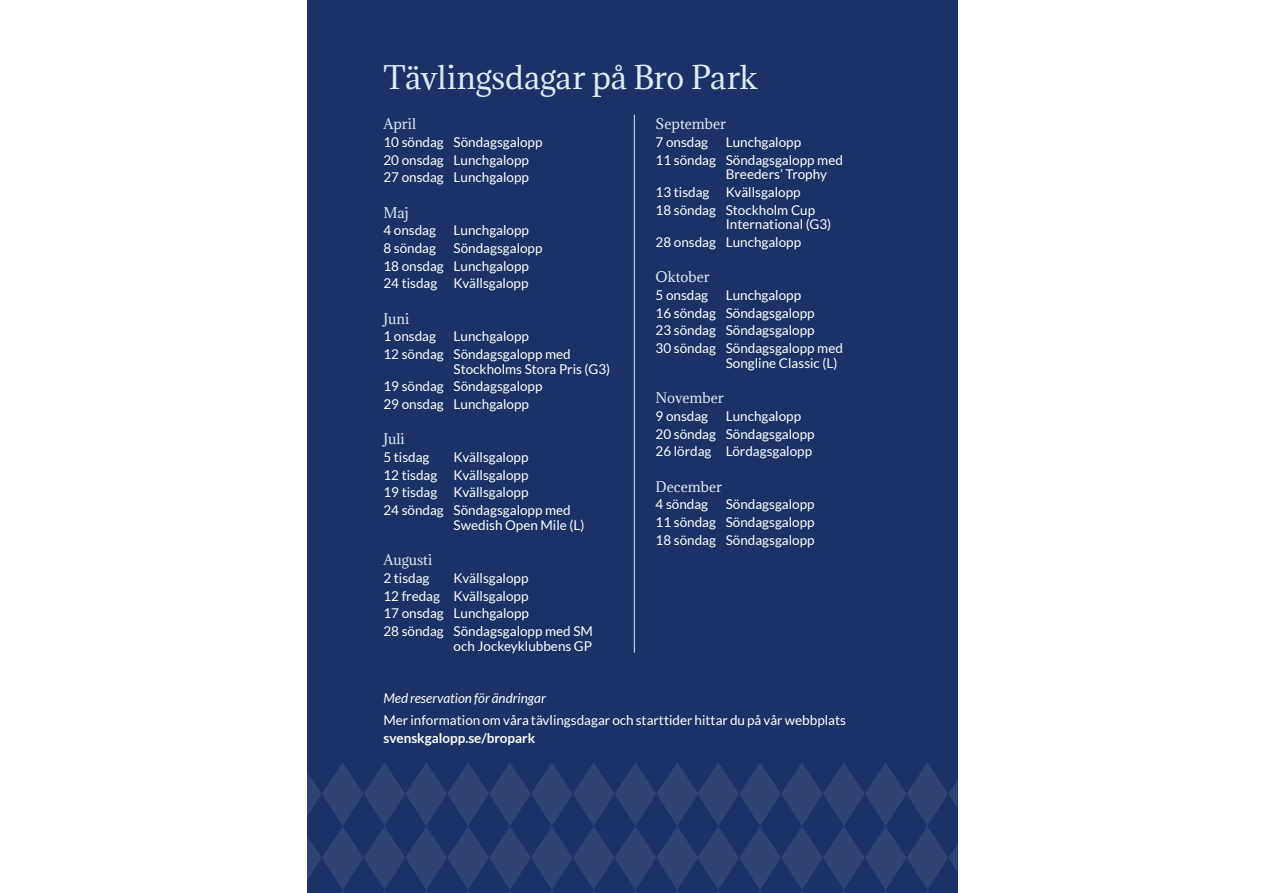
<style>
.page{position:relative;width:1263px;height:893px;background:#fff}
.page>*{position:absolute;margin:0;border:0;box-sizing:border-box;transform-origin:0 0}
.t1{font:30px "Adamina";letter-spacing:-.005em;color:#deecf5}
.t2{font:13.5px/17.7px "Lato";color:#fff}
.t3{font:13.5px "Adamina";color:#deecf5}
.t4{font:italic 13.5px "Lato";color:#fff}
.t5{font:700 13.5px "Lato";color:#fff}
</style>
<div class="page">
<div style="left:307px;top:0;width:650px;height:893px;background:#1b3167"></div>
<hr style="left:634px;top:115px;width:1px;height:538px;background:#deecf5">
<svg style="left:307px;top:763px;width:650px;height:130px"></svg>
<h1 class="t1" style="left:383px;top:57px;width:376px">Tävlingsdagar på Bro Park</h1>
<p class="t3" style="left:383px;top:115px;width:34px">April</p>
<p class="t2" style="left:383px;top:133px;width:161px">10 söndag Söndagsgalopp<br>20 onsdag Lunchgalopp<br>27 onsdag Lunchgalopp</p>
<p class="t3" style="left:383px;top:203px;width:27px">Maj</p>
<p class="t2" style="left:383px;top:221px;width:54px">4 onsdag</p>
<p class="t2" style="left:454px;top:221px;width:77px">Lunchgalopp</p>
<p class="t2" style="left:383px;top:239px;width:54px">8 söndag</p>
<p class="t3" style="left:656px;top:115px;width:72px">September</p>
<p class="t2" style="left:656px;top:133px;width:54px">7 onsdag</p>
<p class="t2" style="left:656px;top:133px;width:189px;text-indent:70px">Lunchgalopp<br>11 söndag Söndagsgalopp med</p>
<p class="t2" style="left:656px;top:165px;width:173px;text-indent:70px">Breeders’ Trophy<br>13 tisdag Kvällsgalopp<br>18 söndag Stockholm Cup</p>
<p class="t2" style="left:656px;top:216px;width:177px;text-indent:70px">International (G3)<br>28 onsdag Lunchgalopp</p>
<p class="t3" style="left:656px;top:268px;width:56px">Oktober</p>
<p class="t2" style="left:656px;top:286px;width:54px">5 onsdag</p>
<p class="t2" style="left:383px;top:239px;width:161px;text-indent:70px">Söndagsgalopp<br>18 onsdag Lunchgalopp<br>24 tisdag Kvällsgalopp</p>
<p class="t3" style="left:383px;top:309px;width:27px">Juni</p>
<p class="t2" style="left:383px;top:328px;width:54px">1 onsdag</p>
<p class="t2" style="left:656px;top:286px;width:189px;text-indent:70px">Lunchgalopp<br>16 söndag Söndagsgalopp<br>23 söndag Söndagsgalopp<br>30 söndag Söndagsgalopp med</p>
<p class="t2" style="left:726px;top:354px;width:113px">Songline Classic (L)</p>
<p class="t3" style="left:656px;top:389px;width:70px">November</p>
<p class="t2" style="left:656px;top:407px;width:54px">9 onsdag</p>
<p class="t2" style="left:383px;top:328px;width:189px;text-indent:70px">Lunchgalopp<br>12 söndag Söndagsgalopp med</p>
<p class="t2" style="left:383px;top:360px;width:228px;text-indent:70px">Stockholms Stora Pris (G3)<br>19 söndag Söndagsgalopp<br>29 onsdag Lunchgalopp</p>
<p class="t3" style="left:383px;top:430px;width:23px">Juli</p>
<p class="t2" style="left:383px;top:448px;width:48px">5 tisdag</p>
<p class="t2" style="left:656px;top:407px;width:161px;text-indent:70px">Lunchgalopp<br>20 söndag Söndagsgalopp<br>26 lördag Lördagsgalopp</p>
<p class="t3" style="left:656px;top:477px;width:68px">December</p>
<p class="t2" style="left:656px;top:495px;width:54px">4 söndag</p>
<p class="t2" style="left:383px;top:448px;width:189px;text-indent:70px">Kvällsgalopp<br>12 tisdag Kvällsgalopp<br>19 tisdag Kvällsgalopp<br>24 söndag Söndagsgalopp med</p>
<p class="t2" style="left:454px;top:516px;width:133px">Swedish Open Mile (L)</p>
<p class="t3" style="left:383px;top:551px;width:50px">Augusti</p>
<p class="t2" style="left:383px;top:569px;width:48px">2 tisdag</p>
<p class="t2" style="left:656px;top:495px;width:161px;text-align:justify;text-indent:70px">Söndagsgalopp 11 söndag Söndagsgalopp 18 söndag Söndagsgalopp</p>
<p class="t2" style="left:383px;top:569px;width:211px;text-indent:70px">Kvällsgalopp<br>12 fredag Kvällsgalopp<br>17 onsdag Lunchgalopp<br>28 söndag Söndagsgalopp med SM</p>
<p class="t2" style="left:454px;top:637px;width:140px">och Jockeyklubbens GP</p>
<p class="t4" style="left:383px;top:690px;width:164px">Med reservation för ändringar</p>
<p class="t2" style="left:383px;top:711px;width:464px">Mer information om våra tävlingsdagar och starttider hittar du på vår webbplats</p>
<p class="t5" style="left:383px;top:730px;width:153px">svenskgalopp.se/bropark</p>
</div>
